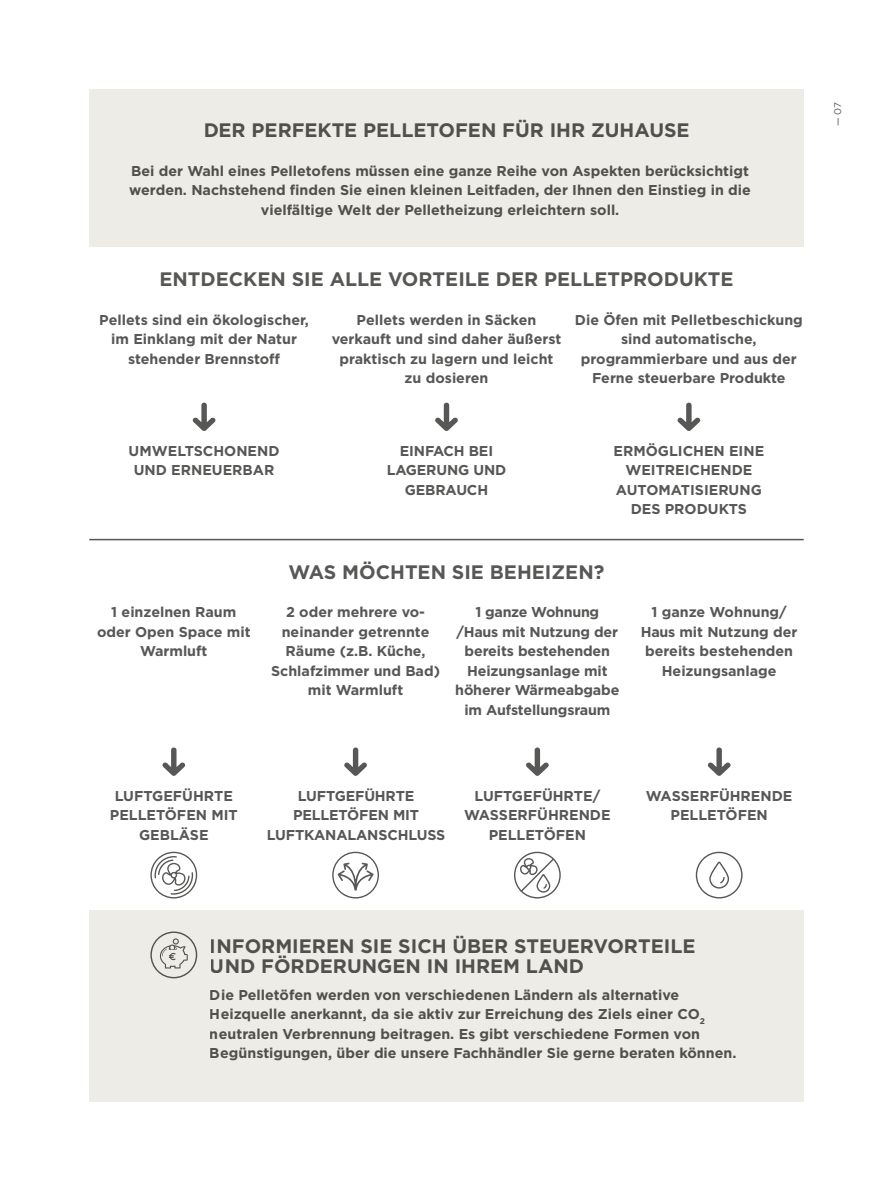
<style>
.page{position:relative;width:893px;height:1191px;background:#fff}
.page>*{position:absolute;margin:0;border:0;box-sizing:border-box;transform-origin:0 0}
.t1{font:700 19.5px/19.5px "Gotham";color:#575756}
.t2{font:700 14.25px/19.5px "Gotham";color:#575756;text-align:center}
.t3{font:9.75px "Gotham";color:#575756}
</style>
<div class="page">
<div style="left:89px;top:89px;width:715px;height:158px;background:#eeece6"></div>
<div style="left:89px;top:910px;width:715px;height:191px;background:#eeece6"></div>
<hr style="left:89px;top:539px;width:715px;height:1px;background:#575756">
<svg style="left:193px;top:402px;width:23px;height:29px"></svg>
<svg style="left:677px;top:402px;width:23px;height:29px"></svg>
<svg style="left:435px;top:402px;width:23px;height:29px"></svg>
<svg style="left:696px;top:851px;width:46px;height:47px"></svg>
<svg style="left:150px;top:851px;width:47px;height:47px"></svg>
<svg style="left:514px;top:851px;width:47px;height:47px"></svg>
<svg style="left:162px;top:747px;width:23px;height:29px"></svg>
<svg style="left:344px;top:747px;width:23px;height:29px"></svg>
<svg style="left:526px;top:747px;width:23px;height:29px"></svg>
<svg style="left:708px;top:747px;width:23px;height:29px"></svg>
<svg style="left:332px;top:851px;width:47px;height:47px"></svg>
<svg style="left:150px;top:931px;width:47px;height:47px"></svg>
<h1 class="t1" style="left:203px;top:120px;width:488px">DER PERFEKTE PELLETOFEN FÜR IHR ZUHAUSE</h1>
<p class="t2" style="left:129px;top:161px;width:623px">Bei der Wahl eines Pelletofens müssen eine ganze Reihe von Aspekten berücksichtigt werden. Nachstehend finden Sie einen kleinen Leitfaden, der Ihnen den Einstieg in die vielfältige Welt der Pelletheizung erleichtern soll.</p>
<h1 class="t1" style="left:159px;top:269px;width:576px">ENTDECKEN SIE ALLE VORTEILE DER PELLETPRODUKTE</h1>
<p class="t2" style="left:99px;top:310px;width:211px">Pellets sind ein ökologischer, im Einklang mit der Natur stehender Brennstoff</p>
<p class="t2" style="left:575px;top:310px;width:229px">Die Öfen mit Pelletbeschickung sind automatische, programmierbare und aus der<br>Ferne steuerbare Produkte</p>
<p class="t2" style="left:332px;top:310px;width:231px">Pellets werden in Säcken verkauft und sind daher äußerst praktisch zu lagern und leicht zu dosieren</p>
<p class="t2" style="left:129px;top:441px;width:152px">UMWELTSCHONEND<br>UND ERNEUERBAR</p>
<p class="t2" style="left:387px;top:441px;width:121px">EINFACH BEI<br>LAGERUNG UND<br>GEBRAUCH</p>
<p class="t2" style="left:613px;top:441px;width:152px">ERMÖGLICHEN EINE<br>WEITREICHENDE<br>AUTOMATISIERUNG<br>DES PRODUKTS</p>
<h1 class="t1" style="left:289px;top:562px;width:317px">WAS MÖCHTEN SIE BEHEIZEN?</h1>
<p class="t2" style="left:97px;top:602px;width:155px">1 einzelnen Raum oder Open Space mit<br>Warmluft</p>
<p class="t2" style="left:271px;top:602px;width:170px">2 oder mehrere vo&shy;neinander getrennte<br>Räume (z.B. Küche,<br>Schlafzimmer und Bad) mit Warmluft</p>
<p class="t2" style="left:455px;top:602px;width:166px">1 ganze Wohnung /Haus mit Nutzung der bereits bestehenden<br>Heizungsanlage mit höherer Wärmeabgabe im Aufstellungsraum</p>
<p class="t2" style="left:641px;top:602px;width:158px">1 ganze Wohnung/<br>Haus mit Nutzung der bereits bestehenden<br>Heizungsanlage</p>
<p class="t2" style="left:110px;top:786px;width:129px">LUFTGEFÜHRTE<br>PELLETÖFEN MIT<br>GEBLÄSE</p>
<p class="t2" style="left:267px;top:786px;width:180px">LUFTGEFÜHRTE<br>PELLETÖFEN MIT<br>LUFTKANALANSCHLUSS</p>
<p class="t2" style="left:464px;top:786px;width:148px">LUFTGEFÜHRTE/<br>WASSERFÜHRENDE<br>PELLETÖFEN</p>
<p class="t2" style="left:646px;top:786px;width:148px">WASSERFÜHRENDE<br>PELLETÖFEN</p>
<p class="t3" style="left:831px;top:126px;width:26px;rotate:-90deg">— 07</p>
<h1 class="t1" style="left:210px;top:936px;width:487px">INFORMIEREN SIE SICH ÜBER STEUERVORTEILE<br>UND FÖRDERUNGEN IN IHREM LAND</h1>
<p class="t2" style="left:210px;top:985px;width:528px;text-align:left">Die Pelletöfen werden von verschiedenen Ländern als alternative Heizquelle anerkannt, da sie aktiv zur Erreichung des Ziels einer CO<sub>2 </sub>neutralen Verbrennung beitragen. Es gibt verschiedene Formen von Begünstigungen, über die unsere Fachhändler Sie gerne beraten können.</p>
</div>
